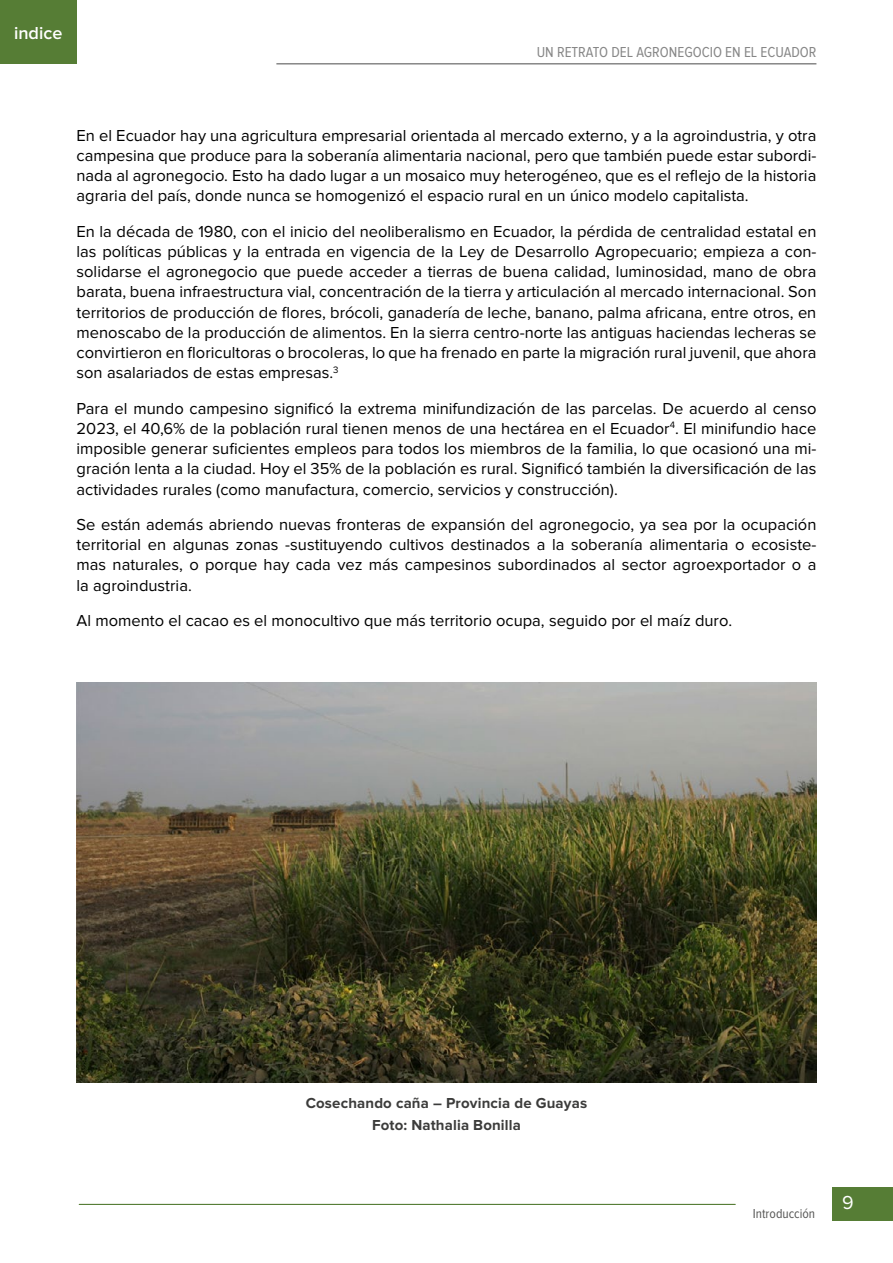
<style>
.page{position:relative;width:893px;height:1263px;background:#fff}
.page>*{position:absolute;margin:0;border:0;box-sizing:border-box;transform-origin:0 0}
.t1{font:19.5px "Proxima Nova";color:#fff}
.t2{font:600 18px "Proxima Nova";color:#fff}
.t3{font:16.5px/20.2px "Proxima Nova";color:#000;text-align:justify}
.t4{font:700 15px/22.2px "Proxima Nova";letter-spacing:.01em;color:#3c3c3b;text-align:center}
.t5{font:15px "Proxima Nova Cond";color:#878787}
.t6{font:13.5px "Proxima Nova Cond";color:#575756}
</style>
<div class="page">
<hr style="left:276px;top:63px;width:540px;height:2px;background:#878787">
<hr style="left:79px;top:1204px;width:656px;height:1px;background:#567d35">
<div style="left:832px;top:1188px;width:61px;height:33px;background:#567d35"></div>
<div style="left:0;top:0;width:77px;height:64px;background:#567d35"></div>
<img style="left:77px;top:682px;width:739px;height:401px">
<p class="t2" style="left:14px;top:23px;width:50px">indice</p>
<p class="t5" style="left:537px;top:43px;width:281px">UN RETRATO DEL AGRONEGOCIO EN EL ECUADOR</p>
<p class="t3" style="left:77px;top:125px;width:741px">En el Ecuador hay una agricultura empresarial orientada al mercado externo, y a la agroindustria, y otra campesina que produce para la soberanía alimentaria nacional, pero que también puede estar subordi&shy;nada al agronegocio. Esto ha dado lugar a un mosaico muy heterogéneo, que es el reflejo de la historia agraria del país, donde nunca se homogenizó el espacio rural en un único modelo capitalista.</p>
<p class="t3" style="left:77px;top:221px;width:741px">En la década de 1980, con el inicio del neoliberalismo en Ecuador, la pérdida de centralidad estatal en las políticas públicas y la entrada en vigencia de la Ley de Desarrollo Agropecuario; empieza a con&shy;solidarse el agronegocio que puede acceder a tierras de buena calidad, luminosidad, mano de obra barata, buena infraestructura vial, concentración de la tierra y articulación al mercado internacional. Son territorios de producción de flores, brócoli, ganadería de leche, banano, palma africana, entre otros, en menoscabo de la producción de alimentos. En la sierra centro-norte las antiguas haciendas lecheras se convirtieron en floricultoras o brocoleras, lo que ha frenado en parte la migración rural juvenil, que ahora son asalariados de estas empresas.<sup>3</sup></p>
<p class="t3" style="left:77px;top:398px;width:741px">Para el mundo campesino significó la extrema minifundización de las parcelas. De acuerdo al censo 2023, el 40,6% de la población rural tienen menos de una hectárea en el Ecuador<sup>4</sup>. El minifundio hace imposible generar suficientes empleos para todos los miembros de la familia, lo que ocasionó una mi&shy;gración lenta a la ciudad. Hoy el 35% de la población es rural. Significó también la diversificación de las actividades rurales (como manufactura, comercio, servicios y construcción).</p>
<p class="t3" style="left:77px;top:514px;width:741px">Se están además abriendo nuevas fronteras de expansión del agronegocio, ya sea por la ocupación territorial en algunas zonas -sustituyendo cultivos destinados a la soberanía alimentaria o ecosiste&shy;mas naturales, o porque hay cada vez más campesinos subordinados al sector agroexportador o a la agroindustria.</p>
<p class="t3" style="left:77px;top:610px;width:657px">Al momento el cacao es el monocultivo que más territorio ocupa, seguido por el maíz duro.</p>
<p class="t4" style="left:306px;top:1092px;width:283px">Cosechando caña – Provincia de Guayas<br>Foto: Nathalia Bonilla</p>
<p class="t6" style="left:753px;top:1206px;width:64px">Introducción</p>
<p class="t1" style="left:842px;top:1191px;width:13px">9</p>
</div>
